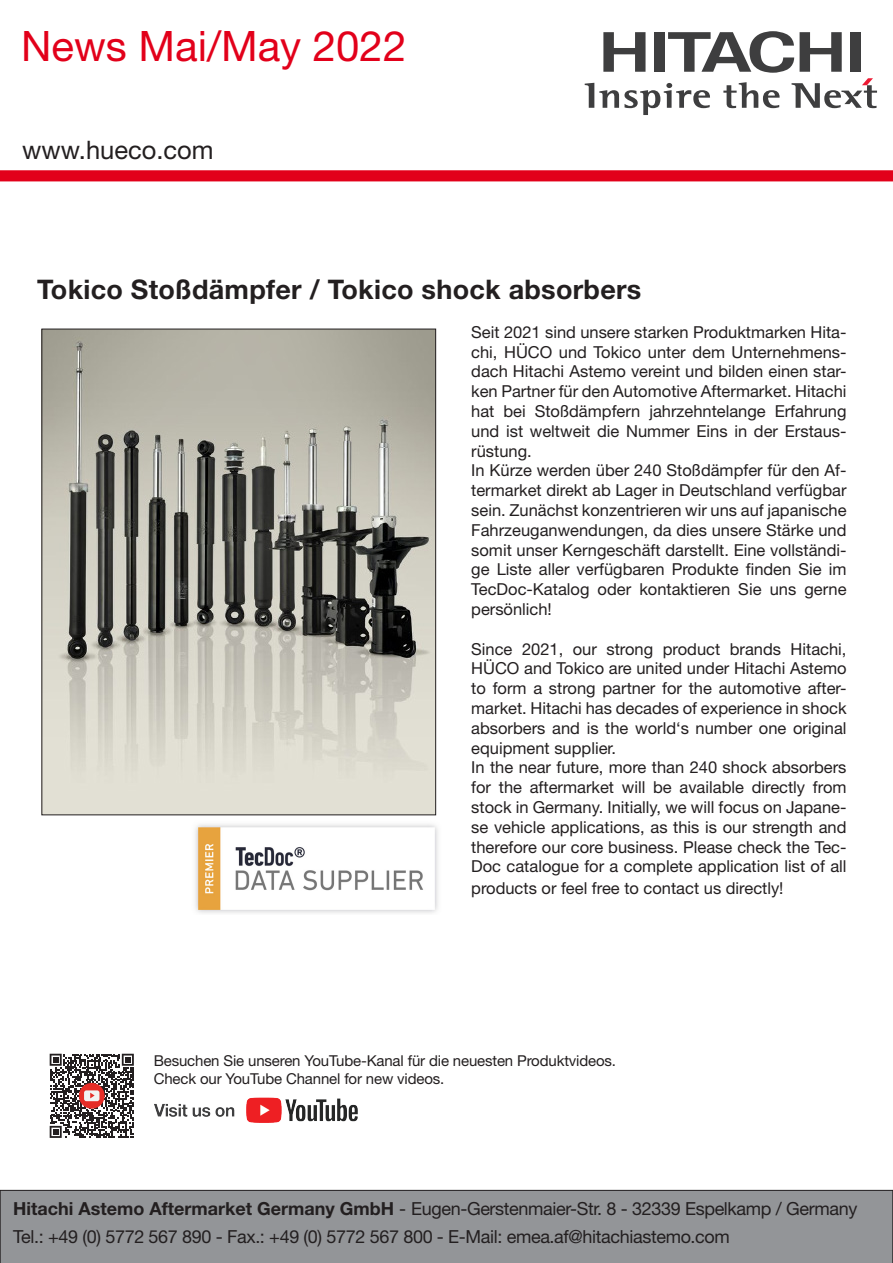
<style>
.page{position:relative;width:893px;height:1263px;background:#fff}
.page>*{position:absolute;margin:0;border:0;box-sizing:border-box;transform-origin:0 0}
.t1{font:42px "Helvetica Neue LT Pro";color:#e2001a}
.t2{font:700 27px "Helvetica Neue LT Pro";letter-spacing:.01em;color:#231f20}
.t3{font:25.5px "Helvetica Neue LT Pro";color:#231f20}
.t4{font:18px "Helvetica Neue LT Pro";letter-spacing:-.02em;color:#231f20}
.t5{font:16.5px/19.8px "Helvetica Neue LT Pro";color:#231f20;text-align:justify}
.t6{font:15px "Helvetica Neue LT Pro";letter-spacing:-.01em;color:#231f20}
.s1{font-weight:700}
</style>
<div class="page">
<svg style="left:585px;top:31px;width:292px;height:84px"></svg>
<svg style="left:0;top:170px;width:893px;height:11px;background:#e2061f"></svg>
<img style="left:154px;top:1097px;width:204px;height:26px">
<svg style="left:50px;top:1054px;width:84px;height:84px"></svg>
<div style="left:0;top:1190px;width:893px;height:73px;background:#939598"></div>
<img style="left:44px;top:331px;width:390px;height:482px">
<img style="left:195px;top:824px;width:243px;height:89px">
<p class="t1" style="left:21px;top:20px;width:387px">News Mai/May 2022</p>
<p class="t3" style="left:22px;top:134px;width:193px">www.hueco.com</p>
<p class="t2" style="left:37px;top:272px;width:606px">Tokico Stoßdämpfer / Tokico shock absorbers</p>
<p class="t5" style="left:471px;top:322px;width:377px">Seit 2021 sind unsere starken Produktmarken Hita&shy;chi, HÜCO und Tokico unter dem Unternehmens&shy;dach Hitachi Astemo vereint und bilden einen star&shy;ken Partner für den Automotive Aftermarket. Hitachi hat bei Stoßdämpfern jahrzehntelange Erfahrung und ist weltweit die Nummer Eins in der Erstaus&shy;rüstung.</p>
<p class="t5" style="left:471px;top:460px;width:377px">In Kürze werden über 240 Stoßdämpfer für den Af&shy;termarket direkt ab Lager in Deutschland verfügbar sein. Zunächst konzentrieren wir uns auf japanische Fahrzeuganwendungen, da dies unsere Stärke und somit unser Kerngeschäft darstellt. Eine vollständi&shy;ge Liste aller verfügbaren Produkte finden Sie im TecDoc-Katalog oder kontaktieren Sie uns gerne persönlich!</p>
<p class="t5" style="left:471px;top:638px;width:377px">Since 2021, our strong product brands Hitachi, HÜCO and Tokico are united under Hitachi Astemo to form a strong partner for the automotive after&shy;market. Hitachi has decades of experience in shock absorbers and is the world‘s number one original equipment supplier.</p>
<p class="t5" style="left:471px;top:757px;width:377px">In the near future, more than 240 shock absorbers for the aftermarket will be available directly from stock in Germany. Initially, we will focus on Japane&shy;se vehicle applications, as this is our strength and therefore our core business. Please check the Tec-Doc catalogue for a complete application list of all</p>
<p class="t5" style="left:471px;top:878px;width:314px">products or feel free to contact us directly!</p>
<p class="t6" style="left:154px;top:1052px;width:464px">Besuchen Sie unseren YouTube-Kanal für die neuesten Produktvideos.</p>
<p class="t6" style="left:154px;top:1070px;width:292px">Check our YouTube Channel for new videos.</p>
<p class="t4" style="left:13px;top:1197px;width:845px"><span class="s1">Hitachi Astemo Aftermarket Germany GmbH</span> - Eugen-Gerstenmaier-Str. 8 - 32339 Espelkamp / Germany</p>
<p class="t4" style="left:13px;top:1226px;width:718px">Tel.: +49 (0) 5772 567 890 - Fax.: +49 (0) 5772 567 800 - E-Mail: emea.af@hitachiastemo.com</p>
</div>
